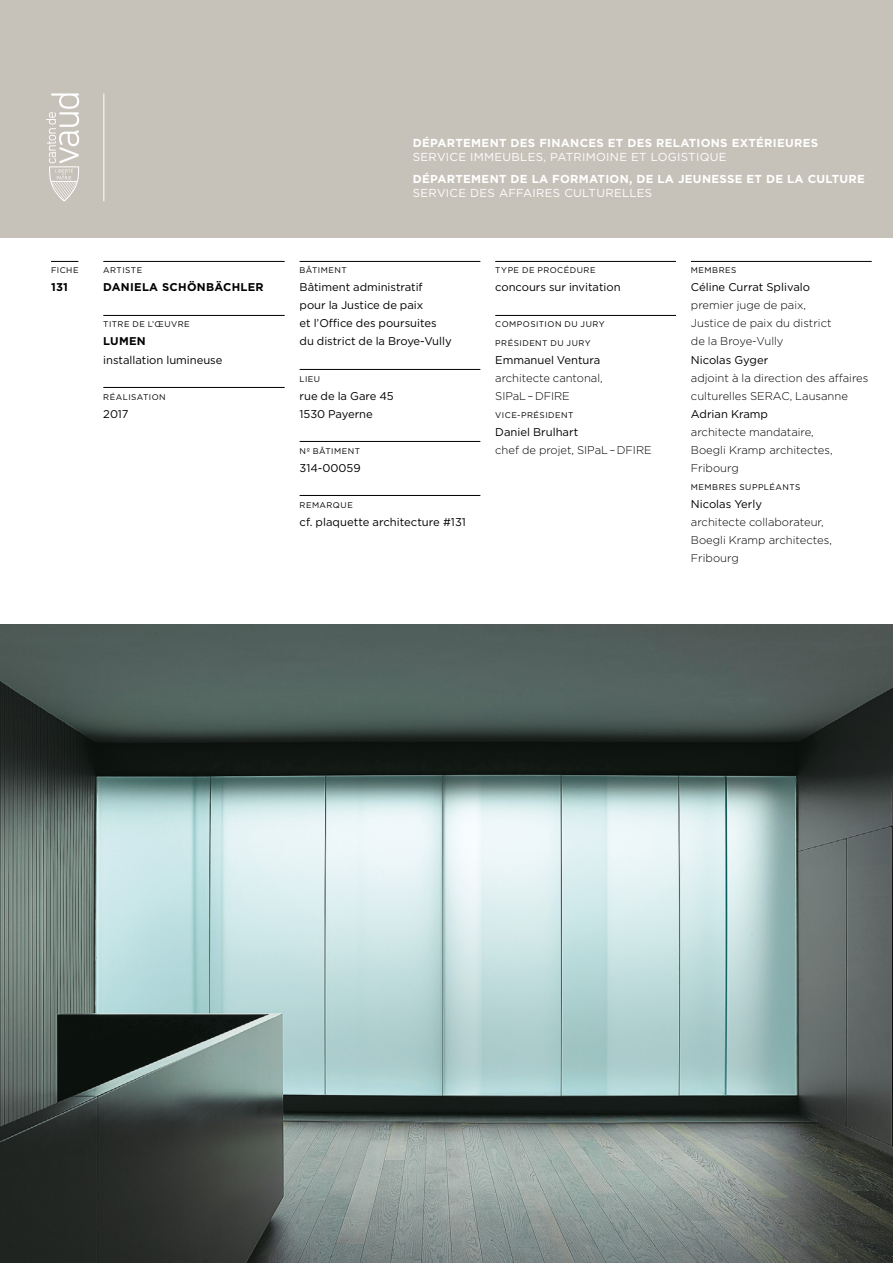
<style>
.page{position:relative;width:893px;height:1263px;background:#fff}
.page>*{position:absolute;margin:0;border:0;box-sizing:border-box;transform-origin:0 0}
.t1{font:700 11.55px "Gotham";letter-spacing:.025em;color:#fff}
.t2{font:11.55px "Gotham";letter-spacing:.025em;color:#fff}
.t3{font:11.25px/18px "Gotham";letter-spacing:-.005em;color:#000}
.t4{font:300 11.25px/18px "Gotham";color:#000}
.t5{font:700 11.25px "Gotham";letter-spacing:.025em;color:#000}
.t6{font:8.25px/18px "Gotham";letter-spacing:.055em;color:#000}
</style>
<div class="page">
<img style="left:0;top:625px;width:893px;height:638px">
<hr style="left:103px;top:261px;width:182px;height:1px;background:#000">
<hr style="left:103px;top:315px;width:182px;height:1px;background:#000">
<hr style="left:103px;top:387px;width:182px;height:1px;background:#000">
<hr style="left:300px;top:261px;width:180px;height:1px;background:#000">
<hr style="left:300px;top:369px;width:180px;height:1px;background:#000">
<hr style="left:300px;top:441px;width:180px;height:1px;background:#000">
<hr style="left:300px;top:495px;width:180px;height:1px;background:#000">
<hr style="left:495px;top:261px;width:181px;height:1px;background:#000">
<hr style="left:495px;top:315px;width:181px;height:1px;background:#000">
<svg style="left:51px;top:261px;width:27px;height:1px"></svg>
<hr style="left:691px;top:261px;width:181px;height:1px;background:#000">
<div style="left:0;top:0;width:893px;height:237px;background:#c7c2b9"></div>
<svg style="left:46px;top:93px;width:33px;height:108px"></svg>
<hr style="left:103px;top:93px;width:1px;height:108px;background:#fff">
<p class="t6" style="left:51px;top:261px;width:29px">FICHE</p>
<p class="t5" style="left:51px;top:280px;width:19px">131</p>
<p class="t6" style="left:103px;top:261px;width:40px">ARTISTE</p>
<p class="t5" style="left:103px;top:280px;width:162px">DANIELA SCHÖNBÄCHLER</p>
<p class="t6" style="left:103px;top:315px;width:88px">TITRE DE L’ŒUVRE</p>
<p class="t5" style="left:103px;top:334px;width:44px">LUMEN</p>
<p class="t3" style="left:103px;top:350px;width:121px">installation lumineuse</p>
<p class="t6" style="left:103px;top:387px;width:64px">RÉALISATION</p>
<p class="t3" style="left:103px;top:404px;width:27px">2017</p>
<p class="t1" style="left:413px;top:135px;width:407px">DÉPARTEMENT DES FINANCES ET DES RELATIONS EXTÉRIEURES</p>
<p class="t2" style="left:413px;top:149px;width:315px">SERVICE IMMEUBLES, PATRIMOINE ET LOGISTIQUE</p>
<p class="t1" style="left:413px;top:171px;width:454px">DÉPARTEMENT DE LA FORMATION, DE LA JEUNESSE ET DE LA CULTURE</p>
<p class="t2" style="left:413px;top:185px;width:241px">SERVICE DES AFFAIRES CULTURELLES</p>
<p class="t6" style="left:300px;top:261px;width:49px">BÂTIMENT</p>
<p class="t3" style="left:300px;top:278px;width:154px">Bâtiment administratif<br>pour la Justice de paix<br>et l’Office des poursuites du district de la Broye-Vully</p>
<p class="t6" style="left:300px;top:369px;width:22px">LIEU</p>
<p class="t3" style="left:300px;top:386px;width:96px">rue de la Gare 45<br>1530 Payerne</p>
<p class="t6" style="left:300px;top:441px;width:62px">Nº BÂTIMENT</p>
<p class="t3" style="left:300px;top:458px;width:63px">314-00059</p>
<p class="t6" style="left:300px;top:495px;width:55px">REMARQUE</p>
<p class="t3" style="left:300px;top:512px;width:168px">cf. plaquette architecture #131</p>
<p class="t6" style="left:495px;top:261px;width:102px">TYPE DE PROCÉDURE</p>
<p class="t3" style="left:495px;top:278px;width:127px">concours sur invitation</p>
<p class="t6" style="left:495px;top:315px;width:111px">COMPOSITION DU JURY<br>PRÉSIDENT DU JURY</p>
<p class="t3" style="left:495px;top:350px;width:106px">Emmanuel Ventura</p>
<p class="t4" style="left:495px;top:368px;width:109px">architecte cantonal,<br>SIPaL – DFIRE</p>
<p class="t6" style="left:495px;top:405px;width:80px">VICE-PRÉSIDENT</p>
<p class="t3" style="left:495px;top:422px;width:84px">Daniel Brulhart</p>
<p class="t4" style="left:495px;top:440px;width:158px">chef de projet, SIPaL – DFIRE</p>
<p class="t6" style="left:691px;top:261px;width:47px">MEMBRES</p>
<p class="t3" style="left:691px;top:278px;width:121px">Céline Currat Splivalo</p>
<p class="t4" style="left:691px;top:296px;width:142px">premier juge de paix,<br>Justice de paix du district de la Broye-Vully</p>
<p class="t3" style="left:691px;top:350px;width:79px">Nicolas Gyger</p>
<p class="t4" style="left:691px;top:368px;width:179px">adjoint à la direction des affaires culturelles SERAC, Lausanne</p>
<p class="t3" style="left:691px;top:404px;width:79px">Adrian Kramp</p>
<p class="t4" style="left:691px;top:422px;width:143px">architecte mandataire,<br>Boegli Kramp architectes,<br>Fribourg</p>
<p class="t6" style="left:691px;top:477px;width:111px">MEMBRES SUPPLÉANTS</p>
<p class="t3" style="left:691px;top:494px;width:73px">Nicolas Yerly</p>
<p class="t4" style="left:691px;top:512px;width:143px">architecte collaborateur,<br>Boegli Kramp architectes,<br>Fribourg</p>
</div>
